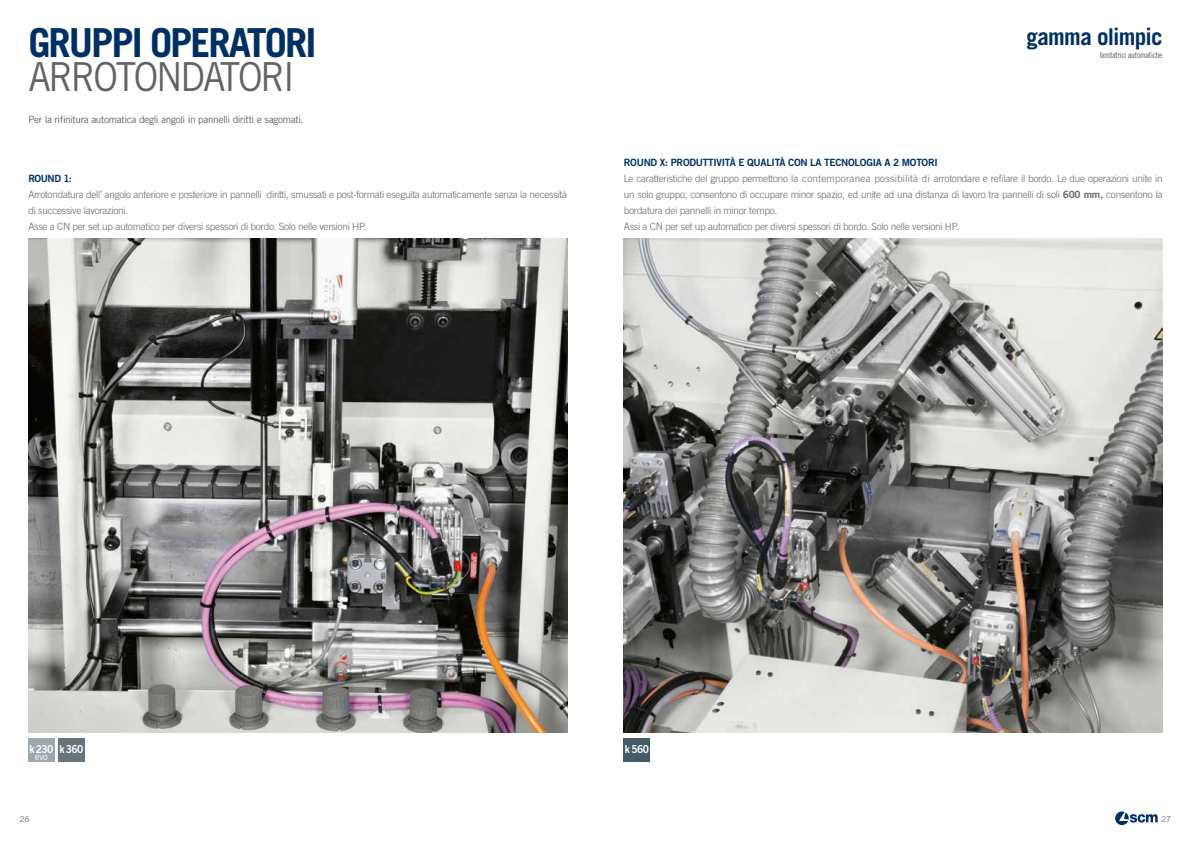
<style>
.page{position:relative;width:1191px;height:842px;background:#fff}
.page>*{position:absolute;margin:0;border:0;box-sizing:border-box;transform-origin:0 0}
.t1{font:700 40px "Trade Gothic LT Std";letter-spacing:-.05em;color:#003063}
.t2{font:40px "Trade Gothic LT Std";letter-spacing:-.06em;color:#646363;scale:.92 1}
.t3{font:700 23.1px "Trade Gothic LT Std";letter-spacing:-.035em;color:#003063}
.t4{font:11px "Trade Gothic LT Std Bd 2";letter-spacing:-.06em;color:#fff;scale:.93 1}
.t5{font:300 10px/16px "Trade Gothic LT Std";letter-spacing:-.025em;color:#646363}
.t6{font:10px "Trade Gothic LT Std";letter-spacing:-.035em;color:#646363}
.t7{font:10px "Trade Gothic LT Std Bd 2";letter-spacing:-.025em;color:#003063}
.t8{font:9.9px "Trade Gothic LT Std";color:#fff;scale:.94 1}
.t9{font:8.5px "Trade Gothic LT Std Cn 18";letter-spacing:-.03em;color:#646363}
.t10{font:8px "Trade Gothic LT Std";color:#646363}
.s1{font-family:"Trade Gothic LT Std Bd 2";font-weight:400}
</style>
<div class="page">
<img style="left:624px;top:238px;width:538px;height:494px">
<img style="left:28px;top:238px;width:539px;height:494px">
<div style="left:58px;top:738px;width:26px;height:23px;background:#69757b"></div>
<div style="left:624px;top:738px;width:26px;height:23px;background:#445b65"></div>
<div style="left:28px;top:738px;width:26px;height:23px;background:#9ca7ae"></div>
<svg style="left:1115px;top:811px;width:42px;height:14px"></svg>
<h1 class="t1" style="left:28px;top:18px;width:289px">GRUPPI OPERATORI</h1>
<h1 class="t2" style="left:28px;top:53px;width:291px">ARROTONDATORI</h1>
<p class="t6" style="left:28px;top:114px;width:277px">Per la rifinitura automatica degli angoli in pannelli diritti e sagomati.</p>
<p class="t7" style="left:28px;top:172px;width:45px">ROUND 1:</p>
<p class="t5" style="left:28px;top:186px;width:540px">Arrotondatura dell’ angolo anteriore e posteriore in pannelli diritti, smussati e post-formati eseguita automaticamente senza la necessità di successive lavorazioni.<br>Asse a CN per set up automatico per diversi spessori di bordo. Solo nelle versioni HP.</p>
<h2 class="t3" style="left:1026px;top:23px;width:138px">gamma olimpic</h2>
<p class="t9" style="left:1099px;top:50px;width:64px">bordatrici automatiche</p>
<p class="t7" style="left:624px;top:156px;width:315px">ROUND X: PRODUTTIVITÀ E QUALITÀ CON LA TECNOLOGIA A 2 MOTORI</p>
<p class="t5" style="left:624px;top:170px;width:540px">Le caratteristiche del gruppo permettono la contemporanea possibilità di arrotondare e refilare il bordo. Le due operazioni unite in un solo gruppo, consentono di occupare minor spazio, ed unite ad una distanza di lavoro tra pannelli di soli <span class="s1">600 mm,</span> consentono la bordatura dei pannelli in minor tempo.<br>Assi a CN per set up automatico per diversi spessori di bordo. Solo nelle versioni HP.</p>
<p class="t4" style="left:29px;top:742px;width:60px">k 230 k 360</p>
<p class="t4" style="left:625px;top:742px;width:27px">k 560</p>
<p class="t8" style="left:35px;top:750px;width:15px">evo</p>
<p class="t10" style="left:20px;top:814px;width:11px">26</p>
<p class="t10" style="left:1161px;top:814px;width:11px">27</p>
</div>
